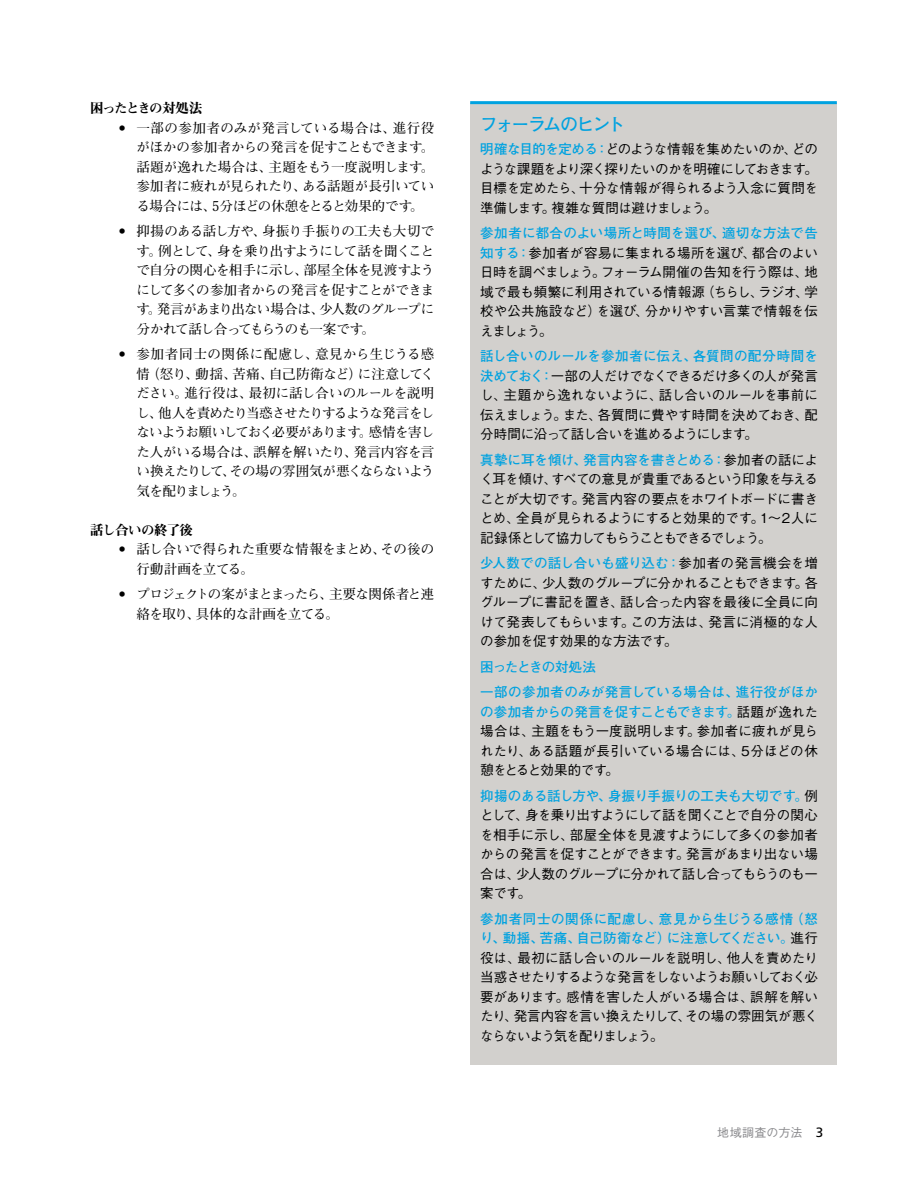
<style>
.page{position:relative;width:918px;height:1188px;background:#fff}
.page>*{position:absolute;margin:0;border:0;box-sizing:border-box;transform-origin:0 0}
.Tips_Head{font:700 18px "Futo Go B101 Pro";letter-spacing:-.095em;color:#00a2e0}
.Tips_Body{font:500 13.5px/19.5px "Gothic BBB Pro";letter-spacing:-.035em;color:#000;text-align:justify}
.body_bullets_w__ind{font:700 13.5px/19.5px "Futo Min A101 Pro";letter-spacing:-.04em;color:#000;text-align:justify}
.Tips_Body-2{font:700 13.5px "Futo Go B101 Pro";letter-spacing:-.06em;color:#00a2e0}
.subhead_3{font:13.5px "Midashi Min Pro MA31";letter-spacing:-.095em;color:#000}
.subhead_3-2{font:13.5px "Midashi Min Pro MA31";letter-spacing:-.055em;color:#000}
.t1{font:500 12px "Gothic BBB Pro";letter-spacing:.02em;color:#8a8a8d}
.s1{font-family:"Futo Go B101 Pro";font-weight:700;color:#00a2e0}
.s2{font-family:"Frutiger LT Std";font-weight:400;font-size:13.5px;color:#000}
</style>
<div class="page">
<div style="left:470px;top:104px;width:367px;height:961px;background:#d2d0cd"></div>
<hr style="left:470px;top:101px;width:367px;height:3px;background:#00a2e0">
<p class="subhead_3" style="left:90px;top:98px;width:114px">困ったときの対処法</p>
<p class="body_bullets_w__ind" style="left:136px;top:117px;width:299px">一部の参加者のみが発言している場合は、進行役がほかの参加者からの発言を促すこともできます。話題が逸れた場合は、主題をもう一度説明します。参加者に疲れが見られたり、ある話題が長引いている場合には、5分ほどの休憩をとると効果的です。</p>
<p class="body_bullets_w__ind" style="left:136px;top:220px;width:299px">抑揚のある話し方や、身振り手振りの工夫も大切です。例として、身を乗り出すようにして話を聞くことで自分の関心を相手に示し、部屋全体を見渡すようにして多くの参加者からの発言を促すことができます。発言があまり出ない場合は、少人数のグループに分かれて話し合ってもらうのも一案です。</p>
<p class="body_bullets_w__ind" style="left:136px;top:343px;width:299px">参加者同士の関係に配慮し、意見から生じうる感情（怒り、動揺、苦痛、自己防衛など）に注意してください。進行役は、最初に話し合いのルールを説明し、他人を責めたり当惑させたりするような発言をしないようお願いしておく必要があります。感情を害した人がいる場合は、誤解を解いたり、発言内容を言い換えたりして、その場の雰囲気が悪くならないよう気を配りましょう。</p>
<p class="subhead_3-2" style="left:90px;top:520px;width:104px">話し合いの終了後</p>
<p class="body_bullets_w__ind" style="left:136px;top:538px;width:299px">話し合いで得られた重要な情報をまとめ、その後の行動計画を立てる。</p>
<p class="body_bullets_w__ind" style="left:136px;top:583px;width:299px">プロジェクトの案がまとまったら、主要な関係者と連絡を取り、具体的な計画を立てる。</p>
<p class="Tips_Head" style="left:480px;top:110px;width:147px">フォーラムのヒント</p>
<p class="Tips_Body" style="left:480px;top:138px;width:339px"><span class="s1">明確な目的を定める：</span>どのような情報を集めたいのか、どのような課題をより深く探りたいのかを明確にしておきます。目標を定めたら、十分な情報が得られるよう入念に質問を準備します。複雑な質問は避けましょう。</p>
<p class="Tips_Body" style="left:480px;top:222px;width:339px"><span class="s1">参加者に都合のよい場所と時間を選び、適切な方法で告知する：</span>参加者が容易に集まれる場所を選び、都合のよい日時を調べましょう。フォーラム開催の告知を行う際は、地域で最も頻繁に利用されている情報源（ちらし、ラジオ、学校や公共施設など）を選び、分かりやすい言葉で情報を伝えましょう。</p>
<p class="Tips_Body" style="left:480px;top:345px;width:339px"><span class="s1">話し合いのルールを参加者に伝え、各質問の配分時間を決めておく：</span>一部の人だけでなくできるだけ多くの人が発言し、主題から逸れないように、話し合いのルールを事前に伝えましょう。また、各質問に費やす時間を決めておき、配分時間に沿って話し合いを進めるようにします。</p>
<p class="Tips_Body" style="left:480px;top:448px;width:339px"><span class="s1">真摯に耳を傾け、発言内容を書きとめる：</span>参加者の話によく耳を傾け、すべての意見が貴重であるという印象を与えることが大切です。発言内容の要点をホワイトボードに書きとめ、全員が見られるようにすると効果的です。1～2人に記録係として協力してもらうこともできるでしょう。</p>
<p class="Tips_Body" style="left:480px;top:552px;width:339px"><span class="s1">少人数での話し合いも盛り込む：</span>参加者の発言機会を増すために、少人数のグループに分かれることもできます。各グループに書記を置き、話し合った内容を最後に全員に向けて発表してもらいます。この方法は、発言に消極的な人の参加を促す効果的な方法です。</p>
<p class="Tips_Body-2" style="left:480px;top:656px;width:117px">困ったときの対処法</p>
<p class="Tips_Body" style="left:480px;top:681px;width:339px"><span class="s1">一部の参加者のみが発言している場合は、進行役がほかの参加者からの発言を促すこともできます。</span>話題が逸れた場合は、主題をもう一度説明します。参加者に疲れが見られたり、ある話題が長引いている場合には、5分ほどの休憩をとると効果的です。</p>
<p class="Tips_Body" style="left:480px;top:784px;width:339px"><span class="s1">抑揚のある話し方や、身振り手振りの工夫も大切です。</span>例として、身を乗り出すようにして話を聞くことで自分の関心を相手に示し、部屋全体を見渡すようにして多くの参加者からの発言を促すことができます。発言があまり出ない場合は、少人数のグループに分かれて話し合ってもらうのも一案です。</p>
<p class="Tips_Body" style="left:480px;top:907px;width:339px"><span class="s1">参加者同士の関係に配慮し、意見から生じうる感情（怒り、動揺、苦痛、自己防衛など）に注意してください。</span>進行役は、最初に話し合いのルールを説明し、他人を責めたり当惑させたりするような発言をしないようお願いしておく必要があります。感情を害した人がいる場合は、誤解を解いたり、発言内容を言い換えたりして、その場の雰囲気が悪くならないよう気を配りましょう。</p>
<p class="t1" style="left:717px;top:1123px;width:108px">地域調査の方法 <span class="s2">3</span></p>
</div>
